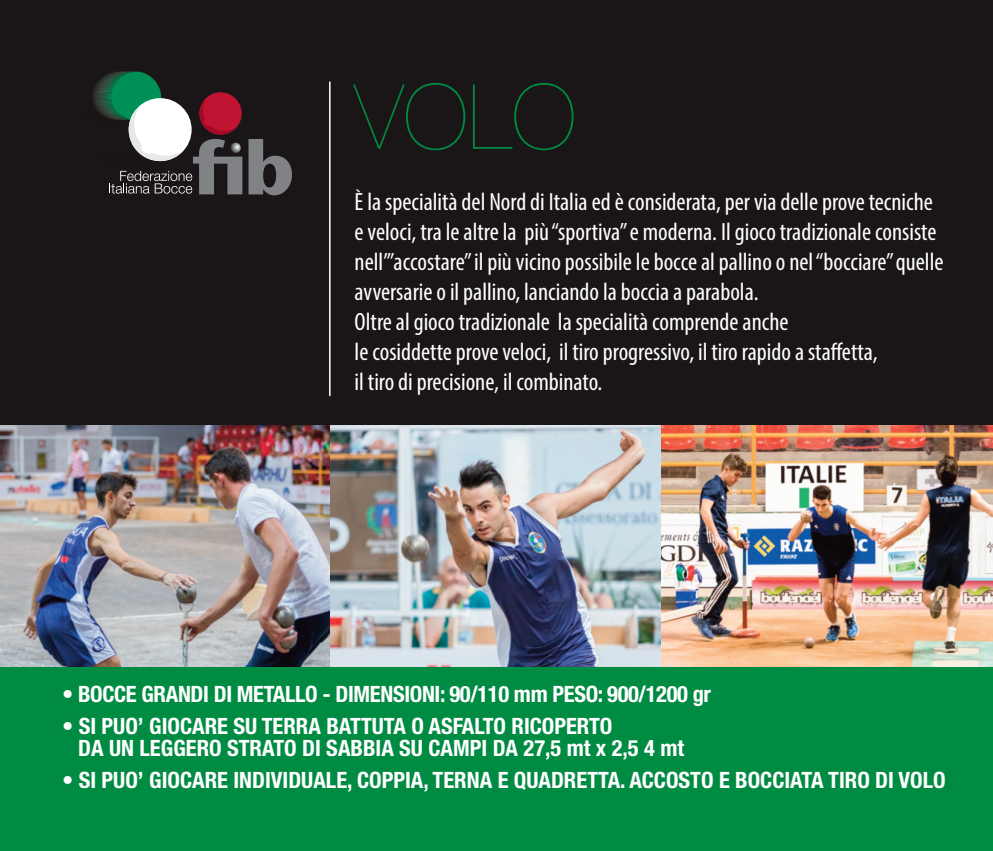
<style>
.page{position:relative;width:993px;height:851px;background:#fff}
.page>*{position:absolute;margin:0;border:0;box-sizing:border-box;transform-origin:0 0}
.t1{font:200 90px "Helvetica Neue";color:#008b43}
.t2{font:condensed 25px/30px "Myriad Pro";color:#fff}
.t3{font:700 condensed 22.5px/22.5px "Helvetica Neue";color:#fff}
</style>
<div class="page">
<div style="left:0;top:425px;width:992px;height:425px;background:#008b43"></div>
<div style="left:0;top:0;width:992px;height:425px;background:#1a1516"></div>
<hr style="left:329px;top:81px;width:1px;height:315px;background:#fff">
<img style="left:0;top:425px;width:331px;height:241px">
<img style="left:331px;top:425px;width:330px;height:241px">
<img style="left:661px;top:425px;width:331px;height:241px">
<svg style="left:248px;top:139px;width:44px;height:56px"></svg>
<svg style="left:92px;top:72px;width:150px;height:122px"></svg>
<h1 class="t1" style="left:354px;top:65px;width:223px">VOLO</h1>
<p class="t2" style="left:354px;top:189px;width:590px">È la specialità del Nord di Italia ed è considerata, per via delle prove tecniche e veloci, tra le altre la più“sportiva”e moderna. Il gioco tradizionale consiste nell’”accostare”il più vicino possibile le bocce al pallino o nel“bocciare”quelle avversarie o il pallino, lanciando la boccia a parabola.<br>Oltre al gioco tradizionale la specialità comprende anche<br>le cosiddette prove veloci, il tiro progressivo, il tiro rapido a staffetta,<br>il tiro di precisione, il combinato.</p>
<p class="t3" style="left:62px;top:682px;width:650px">• BOCCE GRANDI DI METALLO - DIMENSIONI: 90/110 mm PESO: 900/1200 gr</p>
<p class="t3" style="left:78px;top:714px;width:607px;text-indent:-16px">• SI PUO’ GIOCARE SU TERRA BATTUTA O ASFALTO RICOPERTO<br>DA UN LEGGERO STRATO DI SABBIA SU CAMPI DA 27,5 mt x 2,5 4 mt</p>
<p class="t3" style="left:62px;top:768px;width:884px">• SI PUO’ GIOCARE INDIVIDUALE, COPPIA, TERNA E QUADRETTA. ACCOSTO E BOCCIATA TIRO DI VOLO</p>
</div>
